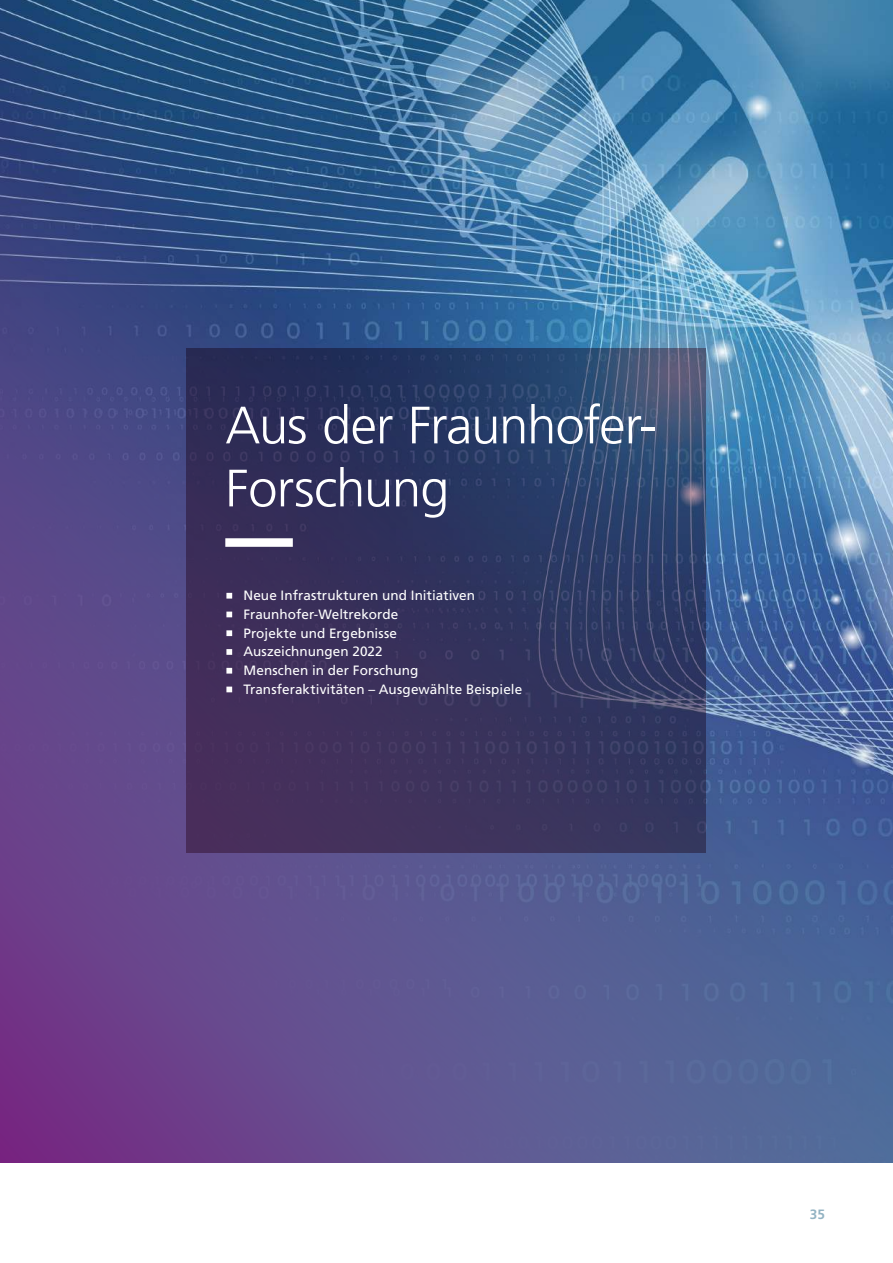
<style>
.page{position:relative;width:893px;height:1263px;background:#fff}
.page>*{position:absolute;margin:0;border:0;box-sizing:border-box;transform-origin:0 0}
.t1{font:300 52.5px/63px "Frutiger LT Com";letter-spacing:-.02em;color:#fff}
.t2{font:13.5px/18.8px "Frutiger LT Com";letter-spacing:.005em;color:#fff}
.t3{font:700 13.5px "Frutiger LT Com";color:#93b3c3}
</style>
<div class="page">
<img style="left:0;top:0;width:893px;height:1163px">
<svg style="left:187px;top:348px;width:519px;height:504px;background:#353660"></svg>
<svg style="left:226px;top:593px;width:420px;height:6px;background:#373862"></svg>
<svg style="left:226px;top:612px;width:420px;height:5px;background:#36365f"></svg>
<svg style="left:226px;top:630px;width:420px;height:6px;background:#37355f"></svg>
<svg style="left:226px;top:649px;width:420px;height:6px;background:#3a3660"></svg>
<svg style="left:226px;top:668px;width:420px;height:6px;background:#3a355f"></svg>
<svg style="left:226px;top:687px;width:420px;height:5px;background:#3c365f"></svg>
<svg style="left:225px;top:538px;width:433px;height:9px;background:#4d5478"></svg>
<h1 class="t1" style="left:225px;top:394px;width:433px">Aus der Fraunhofer-<br>Forschung</h1>
<p class="t2" style="left:243px;top:586px;width:280px">Neue Infrastrukturen und Initiativen<br>Fraunhofer-Weltrekorde<br>Projekte und Ergebnisse<br>Auszeichnungen 2022<br>Menschen in der Forschung<br>Transferaktivitäten – Ausgewählte Beispiele</p>
<p class="t3" style="left:810px;top:1207px;width:17px">35</p>
</div>
